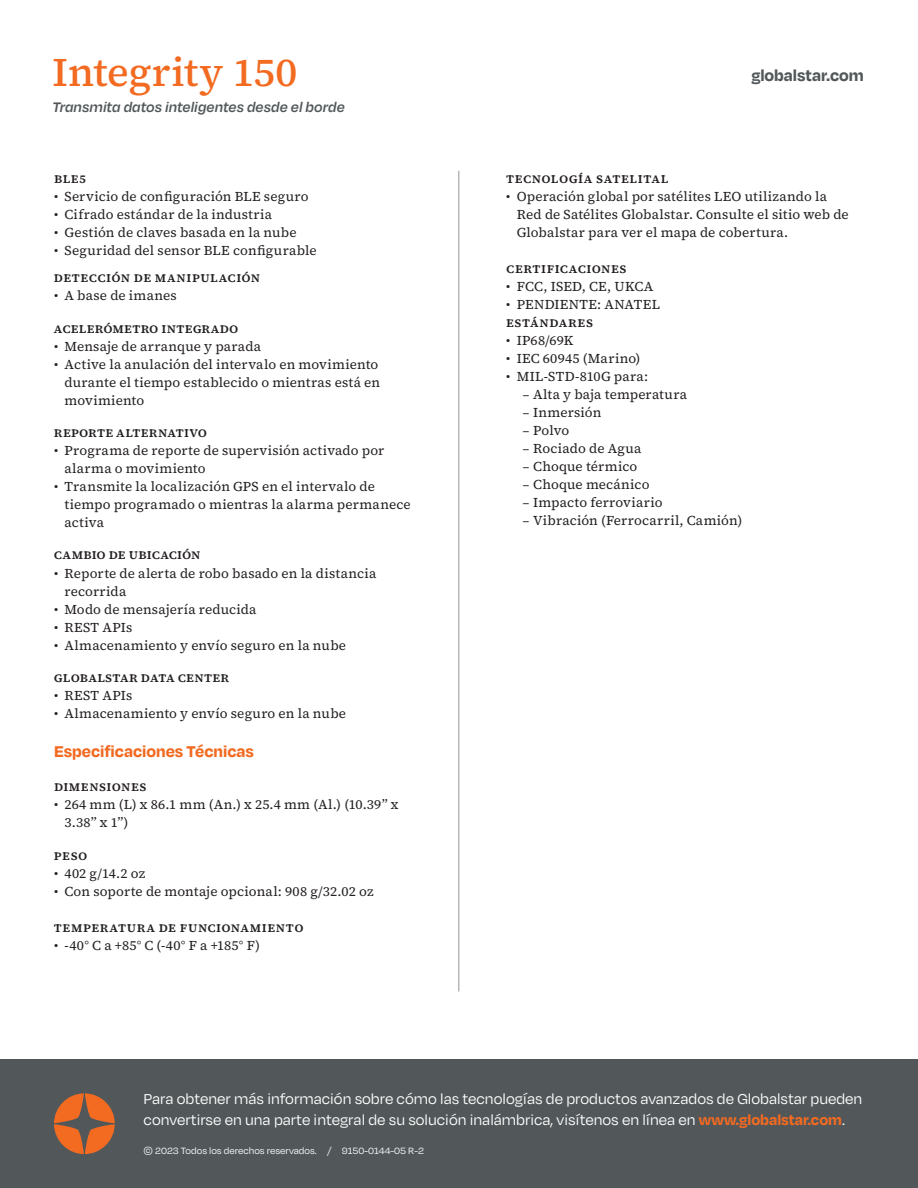
<style>
.page{position:relative;width:918px;height:1188px;background:#fff}
.page>*{position:absolute;margin:0;border:0;box-sizing:border-box;transform-origin:0 0}
.t1{font:500 40.5px "Source Serif 4";color:#f36a21}
.t2{font:700 18px "Degular";color:#f36a21}
.t3{font:700 18px "Degular";color:#52585a}
.t4{font:16.5px/21px "Degular";color:#fff}
.t5{font:italic 600 15.9px "Degular";letter-spacing:.005em;color:#52585a}
.t6{font:13.5px/18px "Source Serif 4";letter-spacing:.01em;color:#231f20}
.t7{font:600 13.5px "Source Serif 4";letter-spacing:.025em;color:#231f20}
.t8{font:600 13.5px "Source Serif 4";letter-spacing:-.005em;color:#231f20}
.t9{font:10.5px "Degular";color:#fff}
.s1{font-family:"Degular"}
.s2{font-weight:700;color:#f36a21}
.s3{font-style:italic}
</style>
<div class="page">
<div style="left:0;top:1059px;width:918px;height:129px;background:#52585a"></div>
<svg style="left:54px;top:1093px;width:61px;height:61px"></svg>
<hr style="left:459px;top:171px;width:1px;height:820px;background:#939598">
<p class="t1" style="left:52px;top:45px;width:246px">Integrity 150</p>
<p class="t5" style="left:52px;top:97px;width:294px">Transmita datos inteligentes desde el borde</p>
<p class="t7" style="left:54px;top:170px;width:34px">ble5</p>
<p class="t6" style="left:54px;top:188px;width:256px">• Servicio de configuración BLE seguro</p>
<p class="t6" style="left:54px;top:206px;width:220px">• Cifrado estándar de la industria</p>
<p class="t6" style="left:54px;top:224px;width:244px">• Gestión de claves basada en la nube</p>
<p class="t6" style="left:54px;top:242px;width:264px">• Seguridad del sensor BLE configurable</p>
<p class="t7" style="left:54px;top:269px;width:208px">detección de manipulación</p>
<p class="t6" style="left:54px;top:287px;width:124px">• A base de imanes</p>
<p class="t7" style="left:54px;top:319px;width:186px">acelerómetro integrado</p>
<p class="t6" style="left:54px;top:337px;width:209px">• Mensaje de arranque y parada</p>
<p class="t6" style="left:64px;top:355px;width:317px;text-indent:-10px">• Active la anulación del intervalo en movimiento durante el tiempo establecido o mientras está en movimiento</p>
<p class="t7" style="left:54px;top:424px;width:155px">reporte alternativo</p>
<p class="t6" style="left:64px;top:442px;width:321px;text-indent:-10px">• Programa de reporte de supervisión activado por alarma o movimiento</p>
<p class="t6" style="left:64px;top:478px;width:348px;text-indent:-10px">• Transmite la localización GPS en el intervalo de tiempo programado o mientras la alarma permanece activa</p>
<p class="t8" style="left:54px;top:546px;width:148px">cambio de ubicación</p>
<p class="t6" style="left:64px;top:564px;width:313px;text-indent:-10px">• Reporte de alerta de robo basado en la distancia recorrida</p>
<p class="t6" style="left:54px;top:600px;width:204px">• Modo de mensajería reducida</p>
<p class="t6" style="left:54px;top:618px;width:80px">• REST APIs</p>
<p class="t6" style="left:54px;top:636px;width:294px">• Almacenamiento y envío seguro en la nube</p>
<p class="t7" style="left:54px;top:668px;width:177px">globalstar data center</p>
<p class="t6" style="left:54px;top:686px;width:80px">• REST APIs</p>
<p class="t6" style="left:54px;top:704px;width:294px">• Almacenamiento y envío seguro en la nube</p>
<p class="t2" style="left:54px;top:740px;width:202px">Especificaciones Técnicas</p>
<p class="t7" style="left:54px;top:778px;width:94px">dimensiones</p>
<p class="t6" style="left:64px;top:796px;width:336px;text-indent:-10px">• 264 mm (L) x 86.1 mm (An.) x 25.4 mm (Al.) (10.39” x<br>3.38” x 1”)</p>
<p class="t7" style="left:54px;top:846px;width:35px">peso</p>
<p class="t6" style="left:54px;top:864px;width:93px">• 402 g/14.2 oz</p>
<p class="t6" style="left:54px;top:882px;width:321px">• Con soporte de montaje opcional: 908 g/32.02 oz</p>
<p class="t7" style="left:54px;top:918px;width:251px">temperatura de funcionamiento</p>
<p class="t6" style="left:54px;top:936px;width:207px">• -40° C a +85° C (-40° F a +185° F)</p>
<p class="t3" style="left:751px;top:64px;width:114px">globalstar.com</p>
<p class="t7" style="left:506px;top:170px;width:164px">tecnología satelital</p>
<p class="t6" style="left:517px;top:188px;width:334px;text-indent:-10px">• Operación global por satélites LEO utilizando la<br>Red de Satélites Globalstar. Consulte el sitio web de<br>Globalstar para ver el mapa de cobertura.</p>
<p class="t7" style="left:506px;top:260px;width:122px">certificaciones</p>
<p class="t6" style="left:506px;top:278px;width:149px">• FCC, ISED, CE, UKCA</p>
<p class="t6" style="left:506px;top:296px;width:155px">• PENDIENTE: ANATEL</p>
<p class="t7" style="left:506px;top:314px;width:88px">estándares</p>
<p class="t6" style="left:506px;top:332px;width:69px">• IP68/69K</p>
<p class="t6" style="left:506px;top:350px;width:136px">• IEC 60945 (Marino)</p>
<p class="t6" style="left:506px;top:368px;width:143px">• MIL-STD-810G para:</p>
<p class="t6" style="left:523px;top:386px;width:166px"><span class="s1">–</span> Alta y baja temperatura</p>
<p class="t6" style="left:523px;top:404px;width:80px"><span class="s1">–</span> Inmersión</p>
<p class="t6" style="left:523px;top:422px;width:48px"><span class="s1">–</span> Polvo</p>
<p class="t6" style="left:523px;top:440px;width:120px"><span class="s1">–</span> Rociado de Agua</p>
<p class="t6" style="left:523px;top:458px;width:116px"><span class="s1">–</span> Choque térmico</p>
<p class="t6" style="left:523px;top:476px;width:128px"><span class="s1">–</span> Choque mecánico</p>
<p class="t6" style="left:523px;top:494px;width:141px"><span class="s1">–</span> Impacto ferroviario</p>
<p class="t6" style="left:523px;top:512px;width:221px"><span class="s1">–</span> Vibración (Ferrocarril, Camión)</p>
<p class="t4" style="left:144px;top:1088px;width:720px">Para obtener más información sobre cómo las tecnologías de productos avanzados de Globalstar pueden convertirse en una parte integral de su solución inalámbrica, visítenos en línea en <span class="s2">www.globalstar.com</span>.</p>
<p class="t9" style="left:144px;top:1145px;width:282px">© 2023 Todos los derechos reservados. <span class="s3">|</span> 9150-0144-05 R-2</p>
</div>
